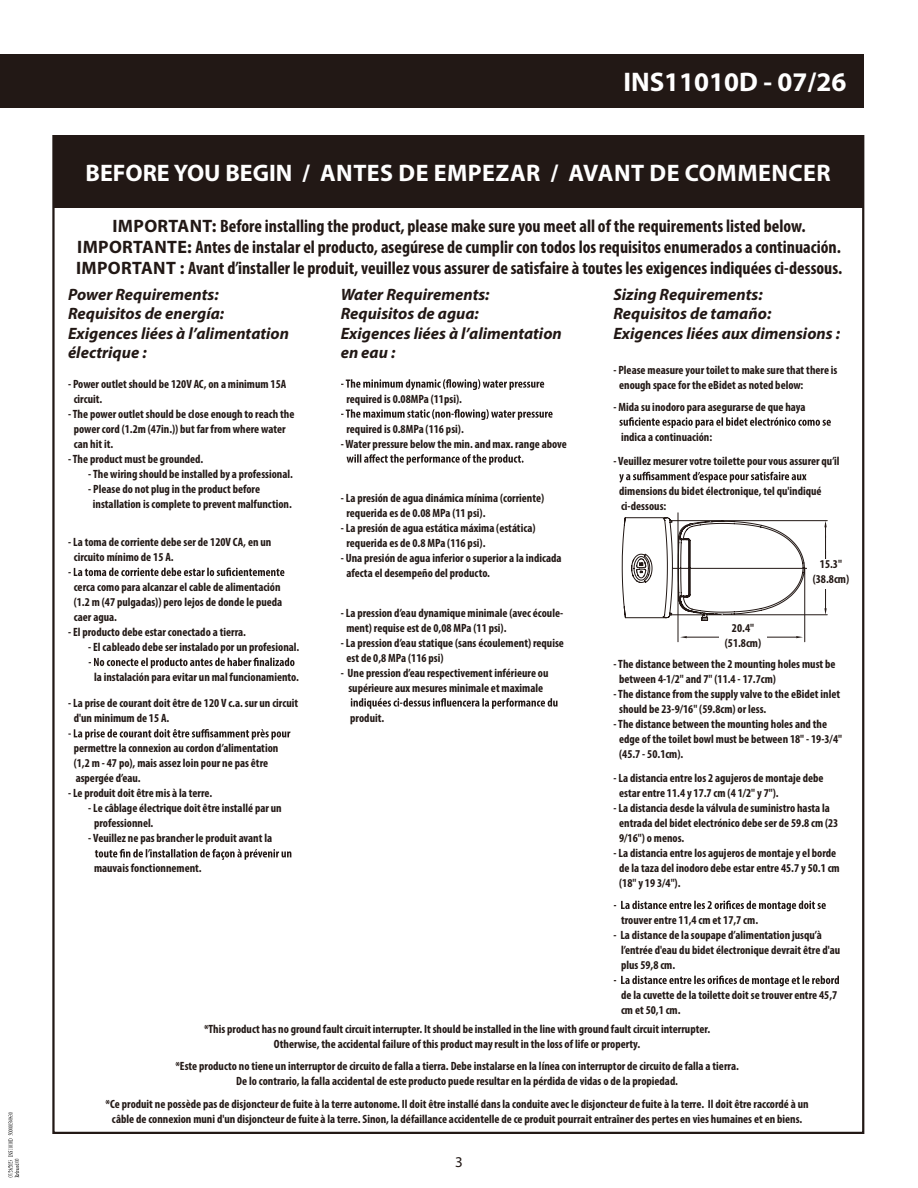
<style>
.page{position:relative;width:918px;height:1188px;background:#fff}
.page>*{position:absolute;margin:0;border:0;box-sizing:border-box;transform-origin:0 0}
.t1{font:700 27px "Myriad Pro";color:#fff}
.t2{font:700 24px "Myriad Pro";letter-spacing:.02em;color:#fff}
.t3{font:700 condensed 18px/21px "Myriad Pro";color:#221815;text-align:center}
.t4{font:italic 700 16.5px/19.5px "Myriad Pro";color:#221815}
.t5{font:15px "Myriad Pro";color:#221815}
.t6{font:700 condensed 12px/15px "Myriad Pro";color:#221815}
.s1{font-stretch:normal}
</style>
<div class="page">
<div style="left:0;top:54px;width:864px;height:54px;background:#221815"></div>
<div style="left:53px;top:136px;width:811px;height:72px;background:#221815"></div>
<svg style="left:341px;top:379px;width:203px;height:11px"></svg>
<svg style="left:341px;top:409px;width:212px;height:11px"></svg>
<svg style="left:347px;top:454px;width:177px;height:11px"></svg>
<svg style="left:351px;top:698px;width:207px;height:11px"></svg>
<svg style="left:619px;top:417px;width:212px;height:11px"></svg>
<svg style="left:619px;top:472px;width:188px;height:11px"></svg>
<svg style="left:622px;top:512px;width:206px;height:130px"></svg>
<div style="left:719px;top:623px;width:48px;height:30px;background:#fff"></div>
<svg style="left:614px;top:901px;width:212px;height:10px"></svg>
<svg style="left:614px;top:976px;width:225px;height:10px"></svg>
<svg style="left:68px;top:568px;width:216px;height:8px"></svg>
<svg style="left:89px;top:658px;width:206px;height:10px"></svg>
<svg style="left:68px;top:729px;width:222px;height:11px"></svg>
<svg style="left:95px;top:849px;width:196px;height:11px"></svg>
<div style="left:807px;top:559px;width:48px;height:30px;background:#fff"></div>
<svg style="left:8px;top:1112px;width:11px;height:65px"></svg>
<h1 class="t1" style="left:623px;top:64px;width:225px">INS11010D - 07/26</h1>
<h2 class="t2" style="left:86px;top:157px;width:747px">BEFORE YOU BEGIN / ANTES DE EMPEZAR / AVANT DE COMMENCER</h2>
<p class="t3" style="left:76px;top:215px;width:768px"><span class="s1">IMPORTANT:</span> Before installing the product, please make sure you meet all of the requirements listed below.<br><span class="s1">IMPORTANTE:</span> Antes de instalar el producto, asegúrese de cumplir con todos los requisitos enumerados a continuación.<br><span class="s1">IMPORTANT :</span> Avant d’installer le produit, veuillez vous assurer de satisfaire à toutes les exigences indiquées ci-dessous.</p>
<h3 class="t4" style="left:68px;top:284px;width:223px">Power Requirements:<br>Requisitos de energía:<br>Exigences liées à l’alimentation électrique :</h3>
<p class="t6" style="left:74px;top:376px;width:214px;text-indent:-6px">- Power outlet should be 120V AC, on a minimum 15A circuit.</p>
<p class="t6" style="left:74px;top:406px;width:222px;text-indent:-6px">- The power outlet should be close enough to reach the power cord (1.2m (47in.)) but far from where water can hit it.</p>
<p class="t6" style="left:68px;top:451px;width:137px">- The product must be grounded.</p>
<p class="t6" style="left:88px;top:466px;width:206px">- The wiring should be installed by a professional.</p>
<p class="t6" style="left:93px;top:481px;width:201px;text-indent:-5px">- Please do not plug in the product before installation is complete to prevent malfunction.</p>
<h3 class="t4" style="left:341px;top:284px;width:223px">Water Requirements:<br>Requisitos de agua:<br>Exigences liées à l’alimentation en eau :</h3>
<p class="t6" style="left:346px;top:391px;width:117px">required is 0.08MPa (11psi).</p>
<p class="t6" style="left:346px;top:421px;width:119px">required is 0.8MPa (116 psi).</p>
<p class="t6" style="left:341px;top:436px;width:228px">- Water pressure below the min. and max. range above</p>
<h3 class="t4" style="left:613px;top:284px;width:228px">Sizing Requirements:<br>Requisitos de tamaño:<br>Exigences liées aux dimensions :</h3>
<p class="t6" style="left:619px;top:362px;width:220px;text-indent:-6px">- Please measure your toilet to make sure that there is enough space for the eBidet as noted below:</p>
<p class="t6" style="left:613px;top:399px;width:194px">- Mida su inodoro para asegurarse de que haya</p>
<p class="t6" style="left:621px;top:429px;width:93px">indica a continuación:</p>
<p class="t6" style="left:613px;top:453px;width:228px">- Veuillez mesurer votre toilette pour vous assurer qu’il</p>
<p class="t6" style="left:619px;top:483px;width:204px">dimensions du bidet électronique, tel qu'indiqué ci-dessous:</p>
<p class="t6" style="left:346px;top:490px;width:199px;text-indent:-6px">- La presión de agua dinámica mínima (corriente) requerida es de 0.08 MPa (11 psi).</p>
<p class="t6" style="left:346px;top:520px;width:191px;text-indent:-6px">- La presión de agua estática máxima (estática) requerida es de 0.8 MPa (116 psi).</p>
<p class="t6" style="left:346px;top:550px;width:217px;text-indent:-6px">- Una presión de agua inferior o superior a la indicada afecta el desempeño del producto.</p>
<p class="t6" style="left:346px;top:605px;width:218px;text-indent:-6px">- La pression d’eau dynamique minimale (avec écoule&shy;ment) requise est de 0,08 MPa (11 psi).</p>
<p class="t6" style="left:346px;top:635px;width:219px;text-indent:-6px">- La pression d’eau statique (sans écoulement) requise est de 0,8 MPa (116 psi)</p>
<p class="t6" style="left:341px;top:665px;width:209px;text-align:center">- Une pression d’eau respectivement inférieure ou supérieure aux mesures minimale et maximale</p>
<p class="t6" style="left:350px;top:710px;width:35px">produit.</p>
<p class="t6" style="left:74px;top:534px;width:199px;text-indent:-6px">- La toma de corriente debe ser de 120V CA, en un circuito mínimo de 15 A.</p>
<p class="t6" style="left:74px;top:579px;width:210px">cerca como para alcanzar el cable de alimentación (1.2 m (47 pulgadas)) pero lejos de donde le pueda caer agua.</p>
<p class="t6" style="left:68px;top:624px;width:180px">- El producto debe estar conectado a tierra.</p>
<p class="t6" style="left:88px;top:639px;width:213px">- El cableado debe ser instalado por un profesional.</p>
<p class="t6" style="left:94px;top:669px;width:206px">la instalación para evitar un mal funcionamiento.</p>
<p class="t6" style="left:74px;top:696px;width:226px;text-indent:-6px">- La prise de courant doit être de 120 V c.a. sur un circuit d'un minimum de 15 A.</p>
<p class="t6" style="left:74px;top:741px;width:206px">permettre la connexion au cordon d’alimentation (1,2 m - 47 po), mais assez loin pour ne pas être aspergée d’eau.</p>
<p class="t6" style="left:68px;top:786px;width:146px">- Le produit doit être mis à la terre.</p>
<p class="t6" style="left:94px;top:801px;width:189px;text-indent:-6px">- Le câblage électrique doit être installé par un professionnel.</p>
<p class="t6" style="left:88px;top:831px;width:185px">- Veuillez ne pas brancher le produit avant la</p>
<p class="t6" style="left:94px;top:861px;width:109px">mauvais fonctionnement.</p>
<p class="t6" style="left:813px;top:556px;width:38px;text-align:center">15.3" (38.8cm)</p>
<p class="t6" style="left:725px;top:620px;width:38px;text-align:center">20.4" (51.8cm)</p>
<p class="t6" style="left:619px;top:656px;width:218px;text-indent:-6px">- The distance between the 2 mounting holes must be between 4-1/2" and 7" (11.4 - 17.7cm)</p>
<p class="t6" style="left:619px;top:686px;width:223px;text-indent:-6px">- The distance from the supply valve to the eBidet inlet should be 23-9/16" (59.8cm) or less.</p>
<p class="t6" style="left:619px;top:716px;width:224px;text-indent:-6px">- The distance between the mounting holes and the edge of the toilet bowl must be between 18" - 19-3/4" (45.7 - 50.1cm).</p>
<p class="t6" style="left:619px;top:771px;width:206px;text-indent:-6px">- La distancia entre los 2 agujeros de montaje debe estar entre 11.4 y 17.7 cm (4 1/2" y 7").</p>
<p class="t6" style="left:619px;top:801px;width:221px;text-indent:-6px">- La distancia desde la válvula de suministro hasta la entrada del bidet electrónico debe ser de 59.8 cm (23<br>9/16") o menos.</p>
<p class="t6" style="left:619px;top:846px;width:222px;text-indent:-6px">- La distancia entre los agujeros de montaje y el borde de la taza del inodoro debe estar entre 45.7 y 50.1 cm (18" y 19 3/4").</p>
<p class="t6" style="left:621px;top:912px;width:139px">trouver entre 11,4 cm et 17,7 cm.</p>
<p class="t6" style="left:621px;top:927px;width:221px;text-indent:-8px">- La distance de la soupape d’alimentation jusqu’à l’entrée d'eau du bidet électronique devrait être d'au plus 59,8 cm.</p>
<p class="t6" style="left:621px;top:987px;width:218px">de la cuvette de la toilette doit se trouver entre 45,7 cm et 50,1 cm.</p>
<p class="t6" style="left:204px;top:1021px;width:508px;text-align:center">*This product has no ground fault circuit interrupter. It should be installed in the line with ground fault circuit interrupter.<br>Otherwise, the accidental failure of this product may result in the loss of life or property.</p>
<p class="t6" style="left:175px;top:1059px;width:565px;text-align:center">*Este producto no tiene un interruptor de circuito de falla a tierra. Debe instalarse en la línea con interruptor de circuito de falla a tierra.<br>De lo contrario, la falla accidental de este producto puede resultar en la pérdida de vidas o de la propiedad.</p>
<p class="t6" style="left:106px;top:1096px;width:705px;text-align:center">*Ce produit ne possède pas de disjoncteur de fuite à la terre autonome. Il doit être installé dans la conduite avec le disjoncteur de fuite à la terre. Il doit être raccordé à un câble de connexion muni d'un disjoncteur de fuite à la terre. Sinon, la défaillance accidentelle de ce produit pourrait entraîner des pertes en vies humaines et en biens.</p>
<p class="t5" style="left:455px;top:1152px;width:9px">3</p>
</div>
